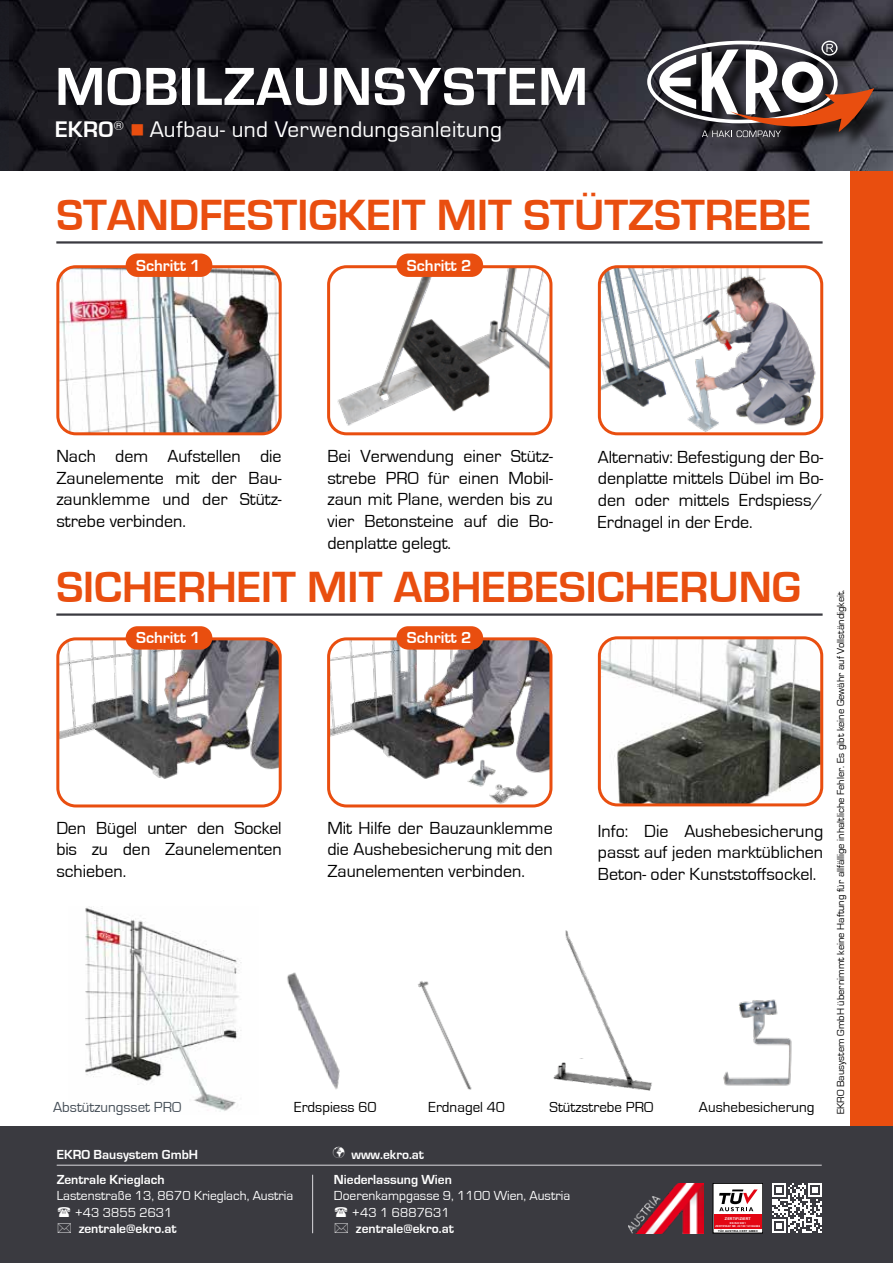
<style>
.page{position:relative;width:893px;height:1263px;background:#fff}
.page>*{position:absolute;margin:0;border:0;box-sizing:border-box;transform-origin:0 0}
.t1{font:700 55.5px "Eurostile";letter-spacing:.02em;color:#fff}
.t2{font:700 45px "Eurostile";color:#e94e0f}
.t3{font:23.25px "Eurostile";letter-spacing:.015em;color:#fff}
.t4{font:18px/21.6px "Eurostile";color:#000;text-align:justify}
.t5{font:700 16.5px "Eurostile";color:#fff}
.t6{font:15px "Eurostile";color:#000}
.t7{font:15px "Eurostile";color:#444d56}
.t8{font:700 13.5px "Eurostile";color:#fff}
.t9{font:13.5px/16.5px "Eurostile";color:#fff}
.t10{font:10.5px "Eurostile";color:#000}
.t11{font:700 3.75px "Arial";letter-spacing:.02em;color:#fff}
.t12{font:700 2.7px/3.4px "Arial";letter-spacing:.02em;color:#fff;text-align:center}
.t13{font:700 2.7px "Arial";letter-spacing:.08em;color:#000}
.s1{font-weight:700}
.s2{color:#e94e0f}
</style>
<div class="page">
<div style="left:850px;top:0;width:43px;height:1263px;background:#e94e0f"></div>
<img style="left:9px;top:0;width:884px;height:170px">
<img style="left:0;top:0;width:9px;height:170px">
<img style="left:602px;top:269px;width:220px;height:165px">
<div style="left:598px;top:265px;width:225px;height:170px;border:3px solid #e94e0f;border-radius:18px"></div>
<img style="left:418px;top:981px;width:54px;height:109px">
<img style="left:287px;top:972px;width:53px;height:117px">
<img style="left:85px;top:907px;width:157px;height:205px">
<img style="left:60px;top:269px;width:218px;height:165px">
<div style="left:56px;top:265px;width:226px;height:170px;border:3px solid #e94e0f;border-radius:18px"></div>
<img style="left:331px;top:269px;width:220px;height:165px">
<div style="left:327px;top:265px;width:225px;height:170px;border:3px solid #e94e0f;border-radius:18px"></div>
<div style="left:126px;top:253px;width:86px;height:24px;background:#e94e0f;border-radius:12px"></div>
<div style="left:396px;top:253px;width:87px;height:24px;background:#e94e0f;border-radius:12px"></div>
<img style="left:553px;top:930px;width:99px;height:161px">
<div style="left:578px;top:1034px;width:24px;height:23px;background:#fff"></div>
<div style="left:0;top:1127px;width:893px;height:136px;background:#3a3a40"></div>
<div style="left:713px;top:1183px;width:50px;height:50px;background:#fff"></div>
<div style="left:714px;top:1214px;width:48px;height:15px;background:#e30613"></div>
<svg style="left:719px;top:1189px;width:39px;height:22px"></svg>
<img style="left:628px;top:1183px;width:76px;height:50px">
<hr style="left:57px;top:1165px;width:765px;height:1px;background:#dad9dd">
<svg style="left:772px;top:1183px;width:50px;height:50px"></svg>
<div style="left:650px;top:43px;width:242px;height:113px;background:#000;opacity:.75"></div>
<svg style="left:647px;top:41px;width:227px;height:96px"></svg>
<hr style="left:312px;top:1175px;width:1px;height:58px;background:#dad9dd">
<hr style="left:56px;top:241px;width:767px;height:3px;background:#3a3a40">
<img style="left:60px;top:641px;width:218px;height:165px">
<div style="left:56px;top:637px;width:226px;height:170px;border:3px solid #e94e0f;border-radius:18px"></div>
<img style="left:331px;top:641px;width:220px;height:165px">
<div style="left:327px;top:637px;width:225px;height:170px;border:3px solid #e94e0f;border-radius:18px"></div>
<div style="left:126px;top:626px;width:86px;height:24px;background:#e94e0f;border-radius:12px"></div>
<div style="left:396px;top:626px;width:87px;height:24px;background:#e94e0f;border-radius:12px"></div>
<img style="left:602px;top:640px;width:219px;height:165px">
<div style="left:598px;top:636px;width:225px;height:170px;border:3px solid #e94e0f;border-radius:18px"></div>
<hr style="left:56px;top:613px;width:767px;height:3px;background:#3a3a40">
<img style="left:723px;top:999px;width:69px;height:87px">
<h1 class="t1" style="left:55px;top:56px;width:534px">MOBILZAUNSYSTEM</h1>
<p class="t3" style="left:55px;top:117px;width:448px"><span class="s1">EKRO</span><sup>®</sup> <span class="s2">■</span> Aufbau- und Verwendungsanleitung</p>
<h2 class="t2" style="left:56px;top:191px;width:756px">STANDFESTIGKEIT MIT STÜTZSTREBE</h2>
<p class="t5" style="left:136px;top:256px;width:66px">Schritt 1</p>
<p class="t5" style="left:407px;top:256px;width:66px">Schritt 2</p>
<p class="t4" style="left:327px;top:446px;width:227px">Bei Verwendung einer Stütz&shy;strebe PRO für einen Mobil&shy;zaun mit Plane, werden bis zu vier Betonsteine auf die Bo&shy;denplatte gelegt.</p>
<p class="t4" style="left:56px;top:446px;width:227px">Nach dem Aufstellen die Zaunelemente mit der Bau&shy;zaunklemme und der Stütz&shy;strebe verbinden.</p>
<p class="t4" style="left:598px;top:446px;width:227px">Alternativ: Befestigung der Bo&shy;denplatte mittels Dübel im Bo&shy;den oder mittels Erdspiess/ Erdnagel in der Erde.</p>
<h2 class="t2" style="left:56px;top:563px;width:746px">SICHERHEIT MIT ABHEBESICHERUNG</h2>
<p class="t5" style="left:136px;top:629px;width:66px">Schritt 1</p>
<p class="t5" style="left:407px;top:629px;width:66px">Schritt 2</p>
<p class="t4" style="left:56px;top:817px;width:227px">Den Bügel unter den Sockel bis zu den Zaunelementen schieben.</p>
<p class="t4" style="left:327px;top:817px;width:227px">Mit Hilfe der Bauzaunklemme die Aushebesicherung mit den Zaunelementen verbinden.</p>
<p class="t4" style="left:598px;top:820px;width:227px">Info: Die Aushebesicherung passt auf jeden marktüblichen Beton- oder Kunststoffsockel.</p>
<p class="t7" style="left:53px;top:1099px;width:130px">Abstützungsset PRO</p>
<p class="t6" style="left:294px;top:1099px;width:84px">Erdspiess 60</p>
<p class="t6" style="left:428px;top:1099px;width:78px">Erdnagel 40</p>
<p class="t6" style="left:550px;top:1099px;width:105px">Stützstrebe PRO</p>
<p class="t8" style="left:57px;top:1147px;width:143px">EKRO Bausystem GmbH</p>
<p class="t8" style="left:333px;top:1147px;width:93px">✓ www.ekro.at</p>
<p class="t8" style="left:57px;top:1172px;width:110px">Zentrale Krieglach</p>
<p class="t9" style="left:75px;top:1188px;width:220px;text-indent:-18px">Lastenstraße 13, 8670 Krieglach, Austria +43 3855 2631</p>
<p class="t8" style="left:79px;top:1221px;width:99px">zentrale@ekro.at</p>
<p class="t8" style="left:334px;top:1172px;width:119px">Niederlassung Wien</p>
<p class="t9" style="left:352px;top:1188px;width:220px;text-indent:-18px">Doerenkampgasse 9, 1100 Wien, Austria +43 1 6887631</p>
<p class="t8" style="left:356px;top:1221px;width:99px">zentrale@ekro.at</p>
<p class="t6" style="left:699px;top:1099px;width:117px">Aushebesicherung</p>
<p class="t11" style="left:725px;top:1216px;width:27px">ZERTIFIZIERT</p>
<p class="t13" style="left:718px;top:1229px;width:41px">TÜV AUSTRIA CERT GMBH</p>
<p class="t12" style="left:716px;top:1221px;width:46px">EN ISO 9001<br>ZERTIFIKAT NR. 20 100 141384682</p>
<p class="t10" style="left:835px;top:1114px;width:526px;rotate:-90deg">EKRO Bausystem GmbH übernimmt keine Haftung für allfällige inhaltliche Fehler. Es gibt keine Gewähr auf Vollständigkeit.</p>
</div>
